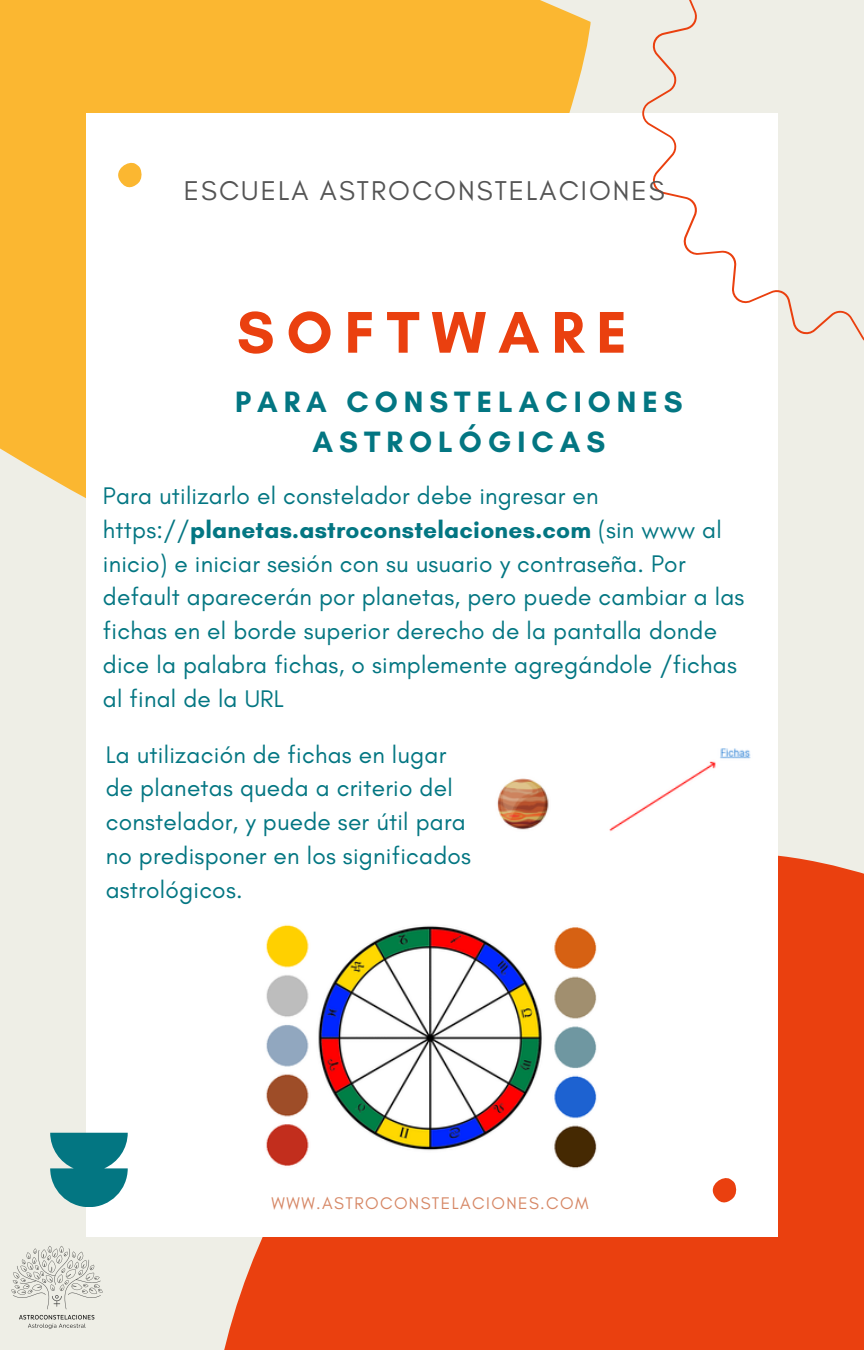
<style>
.page{position:relative;width:864px;height:1350px;background:#eeeee6}
.page>*{position:absolute;margin:0;border:0;box-sizing:border-box;transform-origin:0 0}
.t1{font:700 59.85px "Glacial Indifference";letter-spacing:.2em;color:#ea400f}
.t2{font:700 29.93px/40.5px "Glacial Indifference";letter-spacing:.2em;color:#037682;text-align:center}
.t3{font:27.68px "Glacial Indifference";letter-spacing:.075em;color:#545454}
.t4{font:24.53px/33.8px "Glacial Indifference";letter-spacing:.01em;color:#037682}
.t5{font:17.1px "Glacial Indifference";letter-spacing:.08em;color:#d68765}
.s1{font-weight:700}
</style>
<div class="page">
<div style="left:224px;top:855px;width:640px;height:495px;background:#ea400f"></div>
<div style="left:0;top:0;width:591px;height:498px;background:#fbb731"></div>
<div style="left:86px;top:113px;width:692px;height:1124px;background:#fff"></div>
<svg style="left:642px;top:0;width:222px;height:341px"></svg>
<svg style="left:50px;top:1133px;width:78px;height:74px"></svg>
<svg style="left:118px;top:162px;width:24px;height:26px"></svg>
<svg style="left:712px;top:1178px;width:25px;height:25px"></svg>
<img style="left:497px;top:748px;width:254px;height:84px">
<img style="left:11px;top:1246px;width:92px;height:83px">
<img style="left:266px;top:924px;width:331px;height:245px">
<h4 class="t3" style="left:184px;top:174px;width:482px">ESCUELA ASTROCONSTELACIONES</h4>
<p class="t1" style="left:237px;top:296px;width:392px">SOFTWARE</p>
<h2 class="t2" style="left:235px;top:381px;width:449px">PARA CONSTELACIONES<br>ASTROLÓGICAS</h2>
<h1 class="t4" style="left:103px;top:479px;width:643px">Para utilizarlo el constelador debe ingresar en https://<span class="s1">planetas.astroconstelaciones.com</span> (sin www al inicio) e iniciar sesión con su usuario y contraseña. Por default aparecerán por planetas, pero puede cambiar a las fichas en el borde superior derecho de la pantalla donde dice la palabra fichas, o simplemente agregándole /fichas al final de la URL</h1>
<p class="t4" style="left:106px;top:737px;width:367px">La utilización de fichas en lugar de planetas queda a criterio del constelador, y puede ser útil para no predisponer en los significados astrológicos.</p>
<h4 class="t5" style="left:272px;top:1192px;width:318px">WWW.ASTROCONSTELACIONES.COM</h4>
</div>
